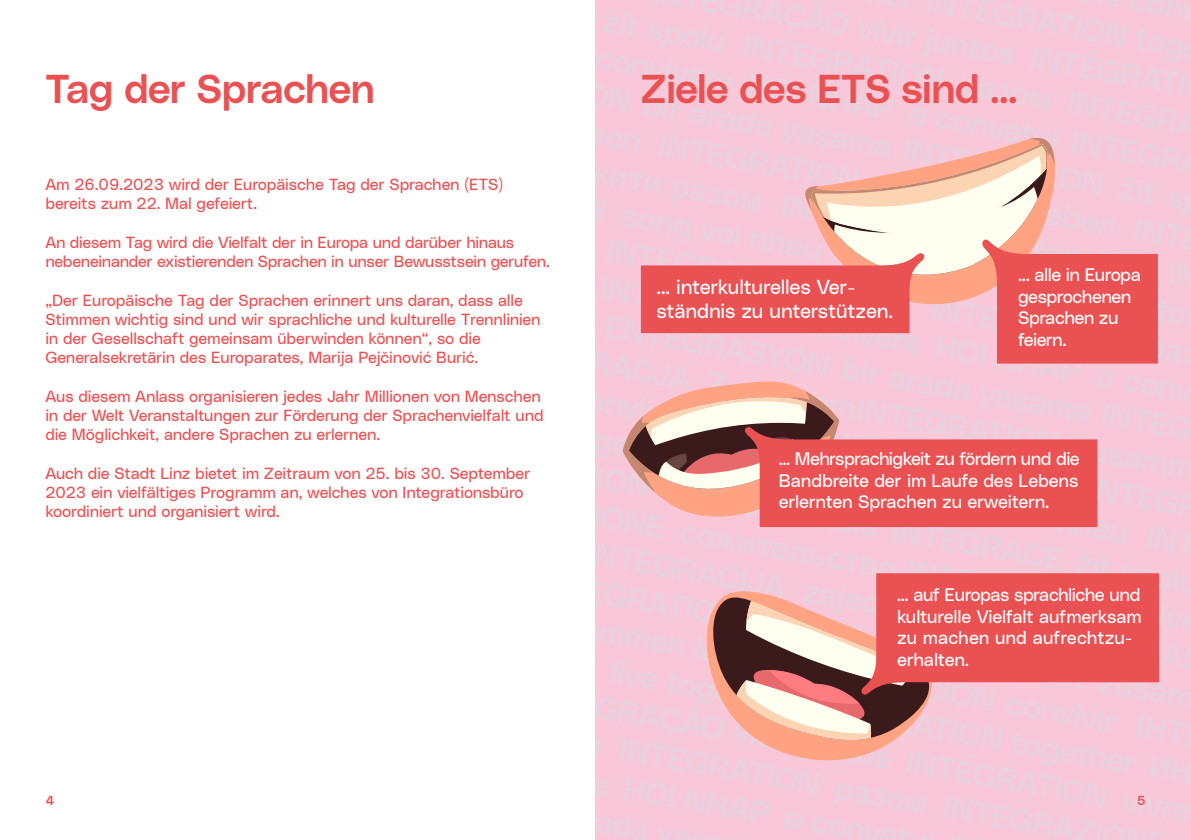
<style>
.page{position:relative;width:1191px;height:840px;background:#fff}
.page>*{position:absolute;margin:0;border:0;box-sizing:border-box;transform-origin:0 0}
.t1{font:40px "Lentia Nova Median";letter-spacing:-.01em;color:#ea5153}
.t2{font:20px/24px "Lentia Nova Neutral";letter-spacing:-.015em;color:#fff}
.t3{font:18px/21.6px "Lentia Nova Neutral";letter-spacing:-.015em;color:#fff}
.t4{font:16px/19.2px "Lentia Nova Neutral";letter-spacing:-.015em;color:#ea5153}
.t5{font:13px "Lentia Nova Median";color:#ea5153}
</style>
<div class="page">
<svg style="left:595px;top:813px;width:596px;height:26px;background:#f4cad9"></svg>
<svg style="left:595px;top:783px;width:596px;height:30px;background:#f4cad9"></svg>
<svg style="left:595px;top:733px;width:596px;height:50px;background:#f4cad9"></svg>
<svg style="left:595px;top:690px;width:596px;height:43px;background:#f3cad9"></svg>
<svg style="left:595px;top:649px;width:596px;height:41px;background:#f5c9d9"></svg>
<svg style="left:595px;top:632px;width:596px;height:17px;background:#f3cad9"></svg>
<svg style="left:595px;top:592px;width:596px;height:40px;background:#f4cad9"></svg>
<svg style="left:595px;top:563px;width:596px;height:29px;background:#f4cad9"></svg>
<svg style="left:595px;top:500px;width:596px;height:63px;background:#f4cad9"></svg>
<svg style="left:595px;top:459px;width:596px;height:41px;background:#f3cad9"></svg>
<svg style="left:595px;top:414px;width:596px;height:35px;background:#f4c9d9"></svg>
<svg style="left:595px;top:365px;width:596px;height:49px;background:#f4c9d9"></svg>
<svg style="left:595px;top:341px;width:596px;height:24px;background:#f4c5d4"></svg>
<svg style="left:595px;top:296px;width:596px;height:45px;background:#f4c8d7"></svg>
<svg style="left:595px;top:257px;width:596px;height:39px;background:#f4c8d7"></svg>
<svg style="left:595px;top:192px;width:596px;height:37px;background:#f4cad9"></svg>
<svg style="left:595px;top:144px;width:596px;height:48px;background:#f4cad9"></svg>
<svg style="left:595px;top:110px;width:596px;height:34px;background:#f4c9d9"></svg>
<svg style="left:595px;top:80px;width:596px;height:30px;background:#f4cad9"></svg>
<svg style="left:595px;top:0;width:596px;height:80px;background:#f4cad9"></svg>
<svg style="left:703px;top:590px;width:229px;height:178px;background:#f6c2c9"></svg>
<svg style="left:622px;top:379px;width:475px;height:149px;background:#e4898b"></svg>
<svg style="left:708px;top:573px;width:451px;height:174px;background:#df8788"></svg>
<svg style="left:641px;top:137px;width:516px;height:226px;background:#f2a6a9"></svg>
<h1 class="t1" style="left:45px;top:58px;width:330px">Tag der Sprachen</h1>
<h1 class="t1" style="left:641px;top:58px;width:378px">Ziele des ETS sind ...</h1>
<p class="t4" style="left:45px;top:174px;width:459px">Am 26.09.2023 wird der Europäische Tag der Sprachen (ETS) bereits zum 22. Mal gefeiert.</p>
<p class="t4" style="left:45px;top:231px;width:506px">An diesem Tag wird die Vielfalt der in Europa und darüber hinaus nebeneinander existierenden Sprachen in unser Bewusstsein gerufen.</p>
<p class="t4" style="left:45px;top:289px;width:496px">„Der Europäische Tag der Sprachen erinnert uns daran, dass alle Stimmen wichtig sind und wir sprachliche und kulturelle Trennlinien in der Gesellschaft gemeinsam überwinden können“, so die Generalsekretärin des Europarates, Marija Pejčinović Burić.</p>
<p class="t4" style="left:45px;top:385px;width:500px">Aus diesem Anlass organisieren jedes Jahr Millionen von Menschen in der Welt Veranstaltungen zur Förderung der Sprachenvielfalt und die Möglichkeit, andere Sprachen zu erlernen.</p>
<p class="t4" style="left:45px;top:462px;width:486px">Auch die Stadt Linz bietet im Zeitraum von 25. bis 30. September<br>2023 ein vielfältiges Programm an, welches von Integrationsbüro koordiniert und organisiert wird.</p>
<p class="t5" style="left:45px;top:789px;width:10px">4</p>
<p class="t2" style="left:656px;top:274px;width:238px">... interkulturelles Ver&shy;ständnis zu unterstützen.</p>
<p class="t3" style="left:1018px;top:262px;width:124px">... alle in Europa gesprochenen<br>Sprachen zu feiern.</p>
<p class="t3" style="left:779px;top:446px;width:302px;text-align:justify">... Mehrsprachigkeit zu fördern und die Bandbreite der im Laufe des Lebens erlernten Sprachen zu erweitern.</p>
<p class="t3" style="left:897px;top:582px;width:246px">... auf Europas sprachliche und kulturelle Vielfalt aufmerksam zu machen und aufrechtzu&shy;erhalten.</p>
<p class="t5" style="left:1137px;top:789px;width:10px">5</p>
</div>
